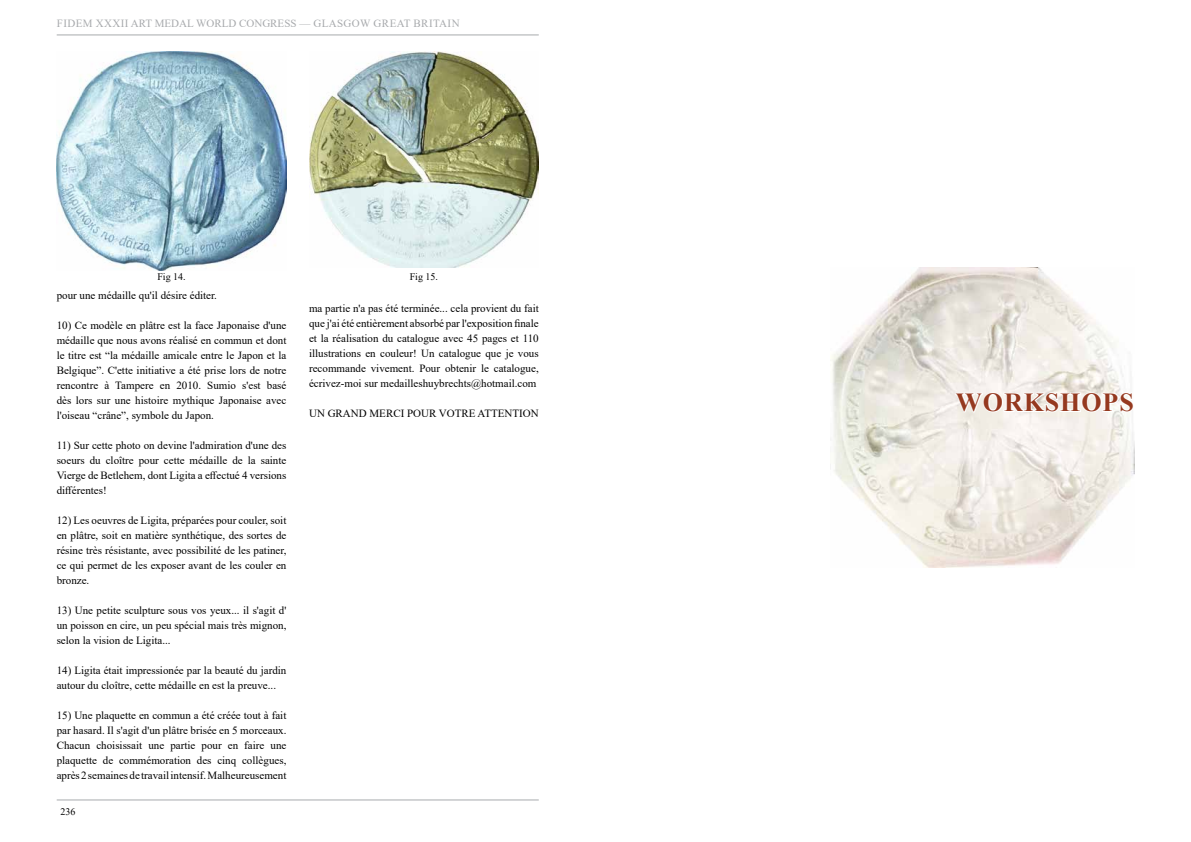
<style>
.page{position:relative;width:1191px;height:842px;background:#fff}
.page>*{position:absolute;margin:0;border:0;box-sizing:border-box;transform-origin:0 0}
.t1{font:700 26px "Times New Roman";letter-spacing:.035em;color:#95391f}
.t2{font:11px/15px "Times New Roman";color:#000;text-align:justify}
.t3{font:11px "Times New Roman";color:#a8aaad}
.t4{font:11px "Times New Roman";letter-spacing:.035em;color:#a8aaad}
.t5{font:10px "Times New Roman";color:#000}
</style>
<div class="page">
<hr style="left:57px;top:34px;width:482px;height:1px;background:#a8aaad">
<hr style="left:57px;top:799px;width:482px;height:1px;background:#a8aaad">
<img style="left:57px;top:51px;width:229px;height:219px">
<img style="left:309px;top:51px;width:230px;height:217px">
<img style="left:831px;top:268px;width:303px;height:299px">
<svg style="left:954px;top:391px;width:180px;height:23px"></svg>
<p class="t4" style="left:57px;top:16px;width:107px">fidem xxxiI ART MED</p>
<p class="t3" style="left:179px;top:16px;width:144px">AL WORLD CONGRESS — glasgow</p>
<p class="t3" style="left:373px;top:16px;width:87px">great britain</p>
<p class="t5" style="left:157px;top:269px;width:30px">Fig 14.</p>
<p class="t5" style="left:410px;top:269px;width:30px">Fig 15.</p>
<p class="t2" style="left:57px;top:287px;width:162px">pour une médaille qu'il désire éditer.</p>
<p class="t2" style="left:57px;top:317px;width:231px">10) Ce modèle en plâtre est la face Japonaise d'une médaille que nous avons réalisé en commun et dont le titre est “la médaille amicale entre le Japon et la Belgique”. C'ette initiative a été prise lors de notre rencontre à Tampere en 2010. Sumio s'est basé dès lors sur une histoire mythique Japonaise avec l'oiseau “crâne”, symbole du Japon.</p>
<p class="t2" style="left:57px;top:437px;width:231px">11) Sur cette photo on devine l'admiration d'une des soeurs du cloître pour cette médaille de la sainte Vierge de Betlehem, dont Ligita a effectué 4 versions différentes!</p>
<p class="t2" style="left:57px;top:512px;width:231px">12) Les oeuvres de Ligita, préparées pour couler, soit en plâtre, soit en matière synthétique, des sortes de résine très résistante, avec possibilité de les patiner, ce qui permet de les exposer avant de les couler en bronze.</p>
<p class="t2" style="left:57px;top:602px;width:231px">13) Une petite sculpture sous vos yeux... il s'agit d' un poisson en cire, un peu spécial mais très mignon, selon la vision de Ligita...</p>
<p class="t2" style="left:57px;top:662px;width:231px">14) Ligita était impressionée par la beauté du jardin autour du cloître, cette médaille en est la preuve...</p>
<p class="t2" style="left:57px;top:707px;width:231px">15) Une plaquette en commun a été créée tout à fait par hasard. Il s'agit d'un plâtre brisée en 5 morceaux.<br>Chacun choisissait une partie pour en faire une plaquette de commémoration des cinq collègues, après 2 semaines de travail intensif. Malheureusement</p>
<p class="t2" style="left:309px;top:301px;width:231px">ma partie n'a pas été terminée... cela provient du fait que j'ai été entièrement absorbé par l'exposition finale et la réalisation du catalogue avec 45 pages et 110 illustrations en couleur! Un catalogue que je vous recommande vivement. Pour obtenir le catalogue, écrivez-moi sur medailleshuybrechts@hotmail.com</p>
<p class="t2" style="left:309px;top:406px;width:231px">UN GRAND MERCI POUR VOTRE ATTENTION</p>
<p class="t5" style="left:61px;top:804px;width:16px">236</p>
<p class="t1" style="left:956px;top:383px;width:24px">WOR</p>
<p class="t1" style="left:1023px;top:383px;width:107px">KSHOPS</p>
</div>
